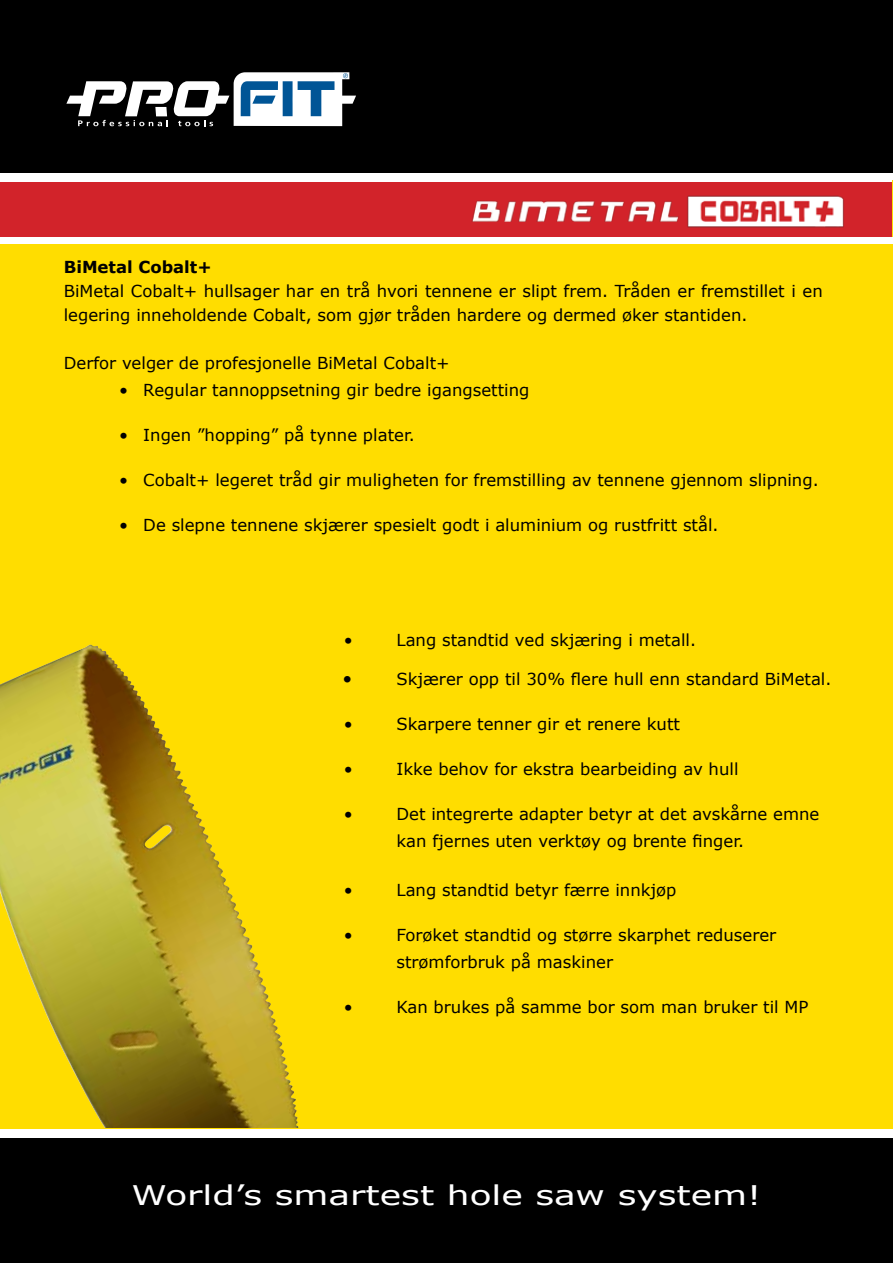
<style>
.page{position:relative;width:893px;height:1263px;background:#fff}
.page>*{position:absolute;margin:0;border:0;box-sizing:border-box;transform-origin:0 0}
.t1{font:27px "Verdana";color:#fff;scale:1.33 1}
.t2{font:18px "Verdana";color:#000}
.t3{font:16.5px/27px "Verdana";color:#000}
.t4{font:700 16.5px "Verdana";color:#000}
</style>
<div class="page">
<div style="left:0;top:0;width:893px;height:174px;background:#000"></div>
<div style="left:0;top:1138px;width:893px;height:125px;background:#000"></div>
<svg style="left:66px;top:72px;width:290px;height:54px"></svg>
<div style="left:0;top:182px;width:893px;height:59px;background:#d2232a"></div>
<img style="left:471px;top:195px;width:373px;height:33px">
<div style="left:0;top:244px;width:893px;height:884px;background:#fd0"></div>
<div style="left:0;top:173px;width:893px;height:7px;background:#fff"></div>
<div style="left:0;top:237px;width:893px;height:6px;background:#fff"></div>
<img style="left:0;top:645px;width:299px;height:483px">
<p class="t4" style="left:64px;top:256px;width:149px">BiMetal Cobalt+</p>
<p class="t3" style="left:64px;top:278px;width:760px;line-height:24px">BiMetal Cobalt+ hullsager har en trå hvori tennene er slipt frem. Tråden er fremstillet i en legering inneholdende Cobalt, som gjør tråden hardere og dermed øker stantiden.</p>
<p class="t3" style="left:64px;top:349px;width:387px">Derfor velger de profesjonelle BiMetal Cobalt+</p>
<p class="t3" style="left:119px;top:376px;width:412px">• Regular tannoppsetning gir bedre igangsetting</p>
<p class="t3" style="left:119px;top:421px;width:297px">• Ingen ”hopping” på tynne plater.</p>
<p class="t3" style="left:119px;top:466px;width:701px">• Cobalt+ legeret tråd gir muligheten for fremstilling av tennene gjennom slipning.</p>
<p class="t3" style="left:119px;top:511px;width:601px">• De slepne tennene skjærer spesielt godt i aluminium og rustfritt stål.</p>
<p class="t3" style="left:344px;top:626px;width:10px">•</p>
<p class="t3" style="left:396px;top:626px;width:301px">Lang standtid ved skjæring i metall.</p>
<p class="t2" style="left:342px;top:667px;width:11px">•</p>
<p class="t3" style="left:396px;top:665px;width:436px">Skjærer opp til 30% flere hull enn standard BiMetal.</p>
<p class="t3" style="left:344px;top:710px;width:10px">•</p>
<p class="t3" style="left:396px;top:710px;width:285px">Skarpere tenner gir et renere kutt</p>
<p class="t3" style="left:344px;top:755px;width:10px">•</p>
<p class="t3" style="left:396px;top:755px;width:344px">Ikke behov for ekstra bearbeiding av hull</p>
<p class="t3" style="left:344px;top:800px;width:10px">•</p>
<p class="t3" style="left:396px;top:800px;width:424px">Det integrerte adapter betyr at det avskårne emne kan fjernes uten verktøy og brente finger.</p>
<p class="t3" style="left:344px;top:876px;width:10px">•</p>
<p class="t3" style="left:396px;top:876px;width:282px">Lang standtid betyr færre innkjøp</p>
<p class="t3" style="left:344px;top:921px;width:10px">•</p>
<p class="t3" style="left:396px;top:921px;width:381px">Forøket standtid og større skarphet reduserer strømforbruk på maskiner</p>
<p class="t3" style="left:344px;top:993px;width:10px">•</p>
<p class="t3" style="left:396px;top:993px;width:413px">Kan brukes på samme bor som man bruker til MP</p>
<h1 class="t1" style="left:132px;top:1178px;width:475px">World’s smartest hole saw system!</h1>
</div>
